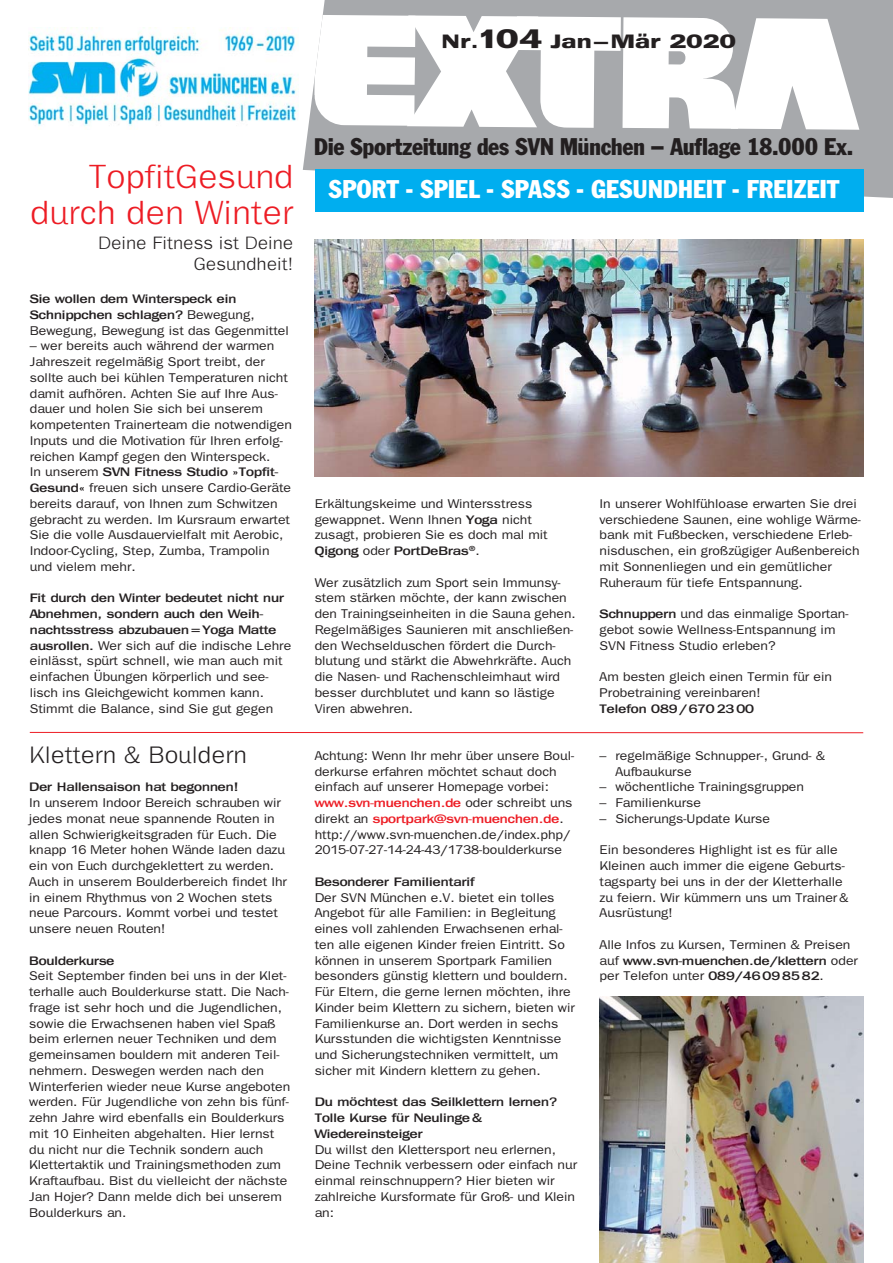
<style>
.page{position:relative;width:893px;height:1263px;background:#fff}
.page>*{position:absolute;margin:0;border:0;box-sizing:border-box;transform-origin:0 0}
.t1{font:300 33.75px/36px "Vision";color:#ed1c24;text-align:right}
.t2{font:condensed 25.5px "FR20";letter-spacing:.015em;color:#fff}
.t3{font:condensed 24px "FR20";color:#231f20}
.t4{font:300 24px "Vision";color:#231f20}
.t5{font:700 19.5px "Vision";color:#231f20}
.t6{font:300 18px/21px "Vision";color:#231f20;text-align:right}
.t7{font:12.75px/15.8px "Vision";color:#231f20}
.t8{font:600 12.3px/15.8px "Vision";color:#231f20}
.t9{font:600 12.3px/15.8px "Vision";color:#ed1c24}
.s1{font-size:27px}
.s2{font-weight:400;font-size:12.75px}
.s3{font-weight:600;font-size:12.3px}
.s4{font-weight:400;font-size:12.75px;color:#231f20}
</style>
<div class="page">
<div style="left:303px;top:0;width:590px;height:198px;background:#a7a9ac"></div>
<div style="left:315px;top:169px;width:548px;height:42px;background:#00aeef"></div>
<svg style="left:314px;top:15px;width:545px;height:115px"></svg>
<img style="left:28px;top:28px;width:270px;height:101px">
<img style="left:315px;top:239px;width:548px;height:237px">
<img style="left:600px;top:996px;width:263px;height:267px">
<hr style="left:30px;top:732px;width:833px;height:1px;background:#ed1c24">
<h3 class="t5" style="left:442px;top:30px;width:296px">Nr.<span class="s1">104</span> Jan – Mär 2020</h3>
<h1 class="t1" style="left:30px;top:161px;width:264px">TopfitGesund durch den Winter</h1>
<h3 class="t6" style="left:98px;top:234px;width:197px">Deine Fitness ist Deine<br>Gesundheit!</h3>
<p class="t8" style="left:30px;top:292px;width:226px">Sie wollen dem Winterspeck ein<br>Schnippchen schlagen? <span class="s2">Bewegung,</span></p>
<p class="t7" style="left:30px;top:324px;width:260px">Bewegung, Bewegung ist das Gegenmittel</p>
<p class="t7" style="left:30px;top:339px;width:264px">– wer bereits auch während der warmen Jahreszeit regelmäßig Sport treibt, der sollte auch bei kühlen Temperaturen nicht damit aufhören. Achten Sie auf Ihre Aus&shy;dauer und holen Sie sich bei unserem kompetenten Trainerteam die notwendigen Inputs und die Motivation für Ihren erfolg&shy;reichen Kampf gegen den Winterspeck.</p>
<p class="t8" style="left:30px;top:466px;width:250px"><span class="s2">In unserem</span> SVN Fitness Studio »Topfit-</p>
<p class="t7" style="left:30px;top:481px;width:263px"><span class="s3">Gesund«</span> freuen sich unsere Cardio-Geräte bereits darauf, von Ihnen zum Schwitzen gebracht zu werden. Im Kursraum erwartet Sie die volle Ausdauervielfalt mit Aerobic, Indoor-Cycling, Step, Zumba, Trampolin und vielem mehr.</p>
<p class="t8" style="left:30px;top:592px;width:256px">Fit durch den Winter bedeutet nicht nur<br>Abnehmen, sondern auch den Weih&shy;nachtsstress abzubauen = Yoga Matte</p>
<p class="t7" style="left:30px;top:639px;width:263px"><span class="s3">ausrollen.</span> Wer sich auf die indische Lehre einlässt, spürt schnell, wie man auch mit einfachen Übungen körperlich und see&shy;lisch ins Gleichgewicht kommen kann.<br>Stimmt die Balance, sind Sie gut gegen</p>
<h3 class="t4" style="left:29px;top:746px;width:219px">Klettern &amp; Bouldern</h3>
<p class="t8" style="left:29px;top:781px;width:211px">Der Hallensaison hat begonnen!</p>
<p class="t7" style="left:29px;top:796px;width:259px">In unserem Indoor Bereich schrauben wir jedes monat neue spannende Routen in allen Schwierigkeitsgraden für Euch. Die knapp 16 Meter hohen Wände laden dazu ein von Euch durchgeklettert zu werden.<br>Auch in unserem Boulderbereich findet Ihr in einem Rhythmus von 2 Wochen stets neue Parcours. Kommt vorbei und testet unsere neuen Routen!</p>
<p class="t8" style="left:29px;top:954px;width:87px">Boulderkurse</p>
<p class="t7" style="left:29px;top:969px;width:263px">Seit September finden bei uns in der Klet&shy;terhalle auch Boulderkurse statt. Die Nach&shy;frage ist sehr hoch und die Jugendlichen, sowie die Erwachsenen haben viel Spaß beim erlernen neuer Techniken und dem gemeinsamen bouldern mit anderen Teil&shy;nehmern. Deswegen werden nach den Winterferien wieder neue Kurse angeboten werden. Für Jugendliche von zehn bis fünf&shy;zehn Jahre wird ebenfalls ein Boulderkurs mit 10 Einheiten abgehalten. Hier lernst du nicht nur die Technik sondern auch Klettertaktik und Trainingsmethoden zum Kraftaufbau. Bist du vielleicht der nächste Jan Hojer? Dann melde dich bei unserem Boulderkurs an.</p>
<h3 class="t3" style="left:314px;top:138px;width:540px">Die Sportzeitung des SVN München – Auflage 18.000 Ex.</h3>
<h2 class="t2" style="left:328px;top:180px;width:512px">SPORT - SPIEL - SPASS - GESUNDHEIT - FREIZEIT</h2>
<p class="t7" style="left:315px;top:497px;width:235px">Erkältungskeime und Wintersstress gewappnet. Wenn Ihnen <span class="s3">Yoga</span> nicht zusagt, probieren Sie es doch mal mit</p>
<p class="t8" style="left:315px;top:544px;width:167px">Qigong <span class="s2">oder</span> PortDeBras<sup>®</sup><span class="s2">.</span></p>
<p class="t7" style="left:315px;top:576px;width:262px">Wer zusätzlich zum Sport sein Immunsy&shy;stem stärken möchte, der kann zwischen den Trainingseinheiten in die Sauna gehen.<br>Regelmäßiges Saunieren mit anschließen&shy;den Wechselduschen fördert die Durch - blutung und stärkt die Abwehrkräfte. Auch die Nasen- und Rachenschleimhaut wird besser durchblutet und kann so lästige Viren abwehren.</p>
<p class="t7" style="left:315px;top:749px;width:261px">Achtung: Wenn Ihr mehr über unsere Boul&shy;derkurse erfahren möchtet schaut doch einfach auf unserer Homepage vorbei:</p>
<p class="t9" style="left:315px;top:796px;width:259px">www.svn-muenchen.de <span class="s4">oder schreibt uns direkt an</span> sportpark@svn-muenchen.de<span class="s4">.</span></p>
<p class="t7" style="left:315px;top:828px;width:257px">http://www.svn-muenchen.de/index.php/<br>2015-07-27-14-24-43/1738-boulderkurse</p>
<p class="t8" style="left:315px;top:875px;width:161px">Besonderer Familientarif</p>
<p class="t7" style="left:315px;top:891px;width:262px">Der SVN München e.V. bietet ein tolles Angebot für alle Familien: in Begleitung eines voll zahlenden Erwachsenen erhal&shy;ten alle eigenen Kinder freien Eintritt. So können in unserem Sportpark Familien besonders günstig klettern und bouldern.<br>Für Eltern, die gerne lernen möchten, ihre Kinder beim Klettern zu sichern, bieten wir Familienkurse an. Dort werden in sechs Kursstunden die wichtigsten Kenntnisse und Sicherungstechniken vermittelt, um sicher mit Kindern klettern zu gehen.</p>
<p class="t8" style="left:315px;top:1096px;width:244px">Du möchtest das Seilklettern lernen?<br>Tolle Kurse für Neulinge &amp;<br>Wiedereinsteiger</p>
<p class="t7" style="left:315px;top:1143px;width:264px">Du willst den Klettersport neu erlernen, Deine Technik verbessern oder einfach nur einmal reinschnuppern? Hier bieten wir zahlreiche Kursformate für Groß- und Klein an:</p>
<p class="t7" style="left:600px;top:497px;width:263px">In unserer Wohlfühloase erwarten Sie drei verschiedene Saunen, eine wohlige Wärme&shy;bank mit Fußbecken, verschiedene Erleb&shy;nisduschen, ein großzügiger Außenbereich mit Sonnenliegen und ein gemütlicher Ruheraum für tiefe Entspannung.</p>
<p class="t7" style="left:600px;top:607px;width:250px"><span class="s3">Schnuppern</span> und das einmalige Sportan&shy;gebot sowie Wellness-Entspannung im<br>SVN Fitness Studio erleben?</p>
<p class="t7" style="left:600px;top:670px;width:234px">Am besten gleich einen Termin für ein<br>Probetraining vereinbaren!</p>
<p class="t8" style="left:600px;top:702px;width:156px">Telefon 089 / 670 23 00</p>
<p class="t7" style="left:615px;top:749px;width:212px;text-indent:-16px">– regelmäßige Schnupper-, Grund- &amp;<br>Aufbaukurse</p>
<p class="t7" style="left:600px;top:780px;width:206px">– wöchentliche Trainingsgruppen</p>
<p class="t7" style="left:600px;top:796px;width:103px">– Familienkurse</p>
<p class="t7" style="left:600px;top:812px;width:172px">– Sicherungs-Update Kurse</p>
<p class="t7" style="left:600px;top:843px;width:251px">Ein besonderes Highlight ist es für alle Kleinen auch immer die eigene Geburts&shy;tagsparty bei uns in der der Kletterhalle zu feiern. Wir kümmern uns um Trainer &amp; Ausrüstung!</p>
<p class="t7" style="left:600px;top:938px;width:252px">Alle Infos zu Kursen, Terminen &amp; Preisen</p>
<p class="t8" style="left:600px;top:954px;width:260px"><span class="s2">auf</span> www.svn-muenchen.de/klettern <span class="s2">oder</span></p>
<p class="t7" style="left:600px;top:969px;width:226px">per Telefon unter <span class="s3">089/46 09 85 82</span>.</p>
</div>
